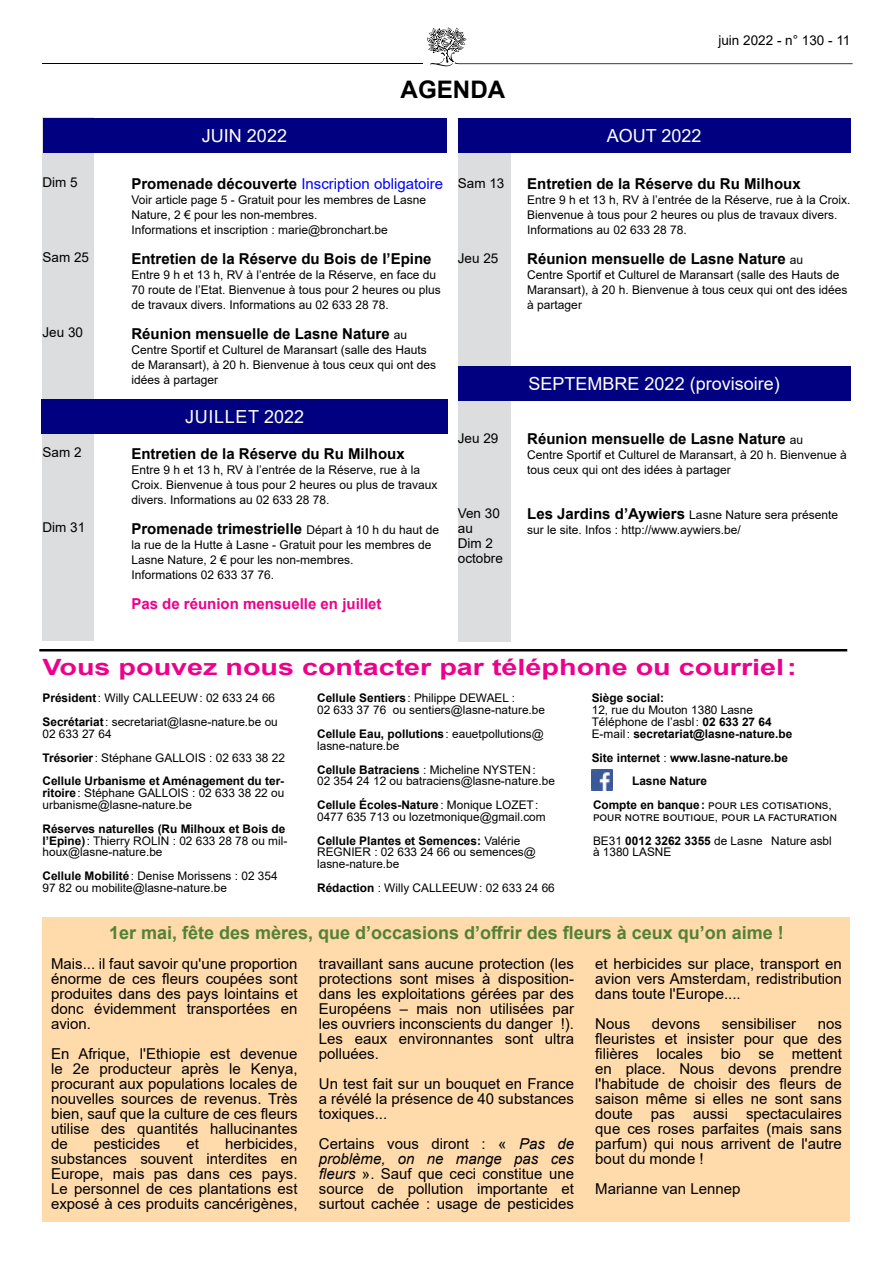
<style>
.page{position:relative;width:893px;height:1263px;background:#fff}
.page>*{position:absolute;margin:0;border:0;box-sizing:border-box;transform-origin:0 0}
.t1{font:700 24.15px "Arial";color:#000}
.t2{font:700 22.5px "Arial";color:#ec008c;scale:1.28 1}
.t3{font:700 18px "Arial";color:#538135}
.t4{font:18px "Arial";color:#fff}
.t5{font:18px "Arial";letter-spacing:.035em;color:#fff}
.t6{font:15px/15px "Arial";color:#000;text-align:justify}
.t7{font:700 15px "Arial";color:#000}
.t8{font:15px "Arial";color:#00f}
.t9{font:700 15px "Arial";color:#ec008c}
.t10{font:13.5px/15px "Arial";color:#000}
.t11{font:12px/15px "Arial";color:#000}
.t12{font:11.85px/11.9px "Arial";color:#000}
.t13{font:700 11.85px/23.7px "Arial";color:#000}
.s1{font-weight:700;color:#000}
.s2{font-weight:400;font-size:12px}
.s3{font-weight:700;font-size:15px}
.s4{font-weight:700}
.s5{font-weight:400}
.s6{font-style:italic}
</style>
<div class="page">
<div style="left:43px;top:917px;width:807px;height:305px;background:#ffdaab"></div>
<div style="left:43px;top:117px;width:51px;height:523px;background:#dcddde"></div>
<div style="left:458px;top:118px;width:52px;height:524px;background:#dcddde"></div>
<svg style="left:427px;top:27px;width:426px;height:39px"></svg>
<hr style="left:42px;top:63px;width:381px;height:1px;background:#000">
<hr style="left:39px;top:649px;width:808px;height:2px;background:#000">
<div style="left:458px;top:366px;width:392px;height:35px;background:#000080"></div>
<div style="left:43px;top:118px;width:403px;height:35px;background:#000080"></div>
<div style="left:41px;top:400px;width:407px;height:34px;background:#000080"></div>
<div style="left:458px;top:118px;width:392px;height:35px;background:#000080"></div>
<img style="left:591px;top:770px;width:21px;height:21px">
<p class="t10" style="left:43px;top:174px;width:37px">Dim 5</p>
<p class="t10" style="left:43px;top:249px;width:48px">Sam 25</p>
<p class="t10" style="left:43px;top:324px;width:42px">Jeu 30</p>
<p class="t10" style="left:43px;top:444px;width:41px">Sam 2</p>
<p class="t10" style="left:43px;top:519px;width:44px">Dim 31</p>
<p class="t4" style="left:202px;top:123px;width:87px">JUIN 2022</p>
<h1 class="t1" style="left:401px;top:72px;width:106px">AGENDA</h1>
<p class="t8" style="left:131px;top:174px;width:313px"><span class="s1">Promenade découverte</span> Inscription obligatoire</p>
<p class="t11" style="left:131px;top:192px;width:296px">Voir article page 5 - Gratuit pour les membres de Lasne<br>Nature, 2 € pour les non-membres.<br>Informations et inscription : marie@bronchart.be</p>
<p class="t7" style="left:131px;top:248px;width:302px">Entretien de la Réserve du Bois de l’Epine</p>
<p class="t11" style="left:131px;top:267px;width:311px">Entre 9 h et 13 h, RV à l’entrée de la Réserve, en face du<br>70 route de l’Etat. Bienvenue à tous pour 2 heures ou plus de travaux divers. Informations au 02 633 28 78.</p>
<p class="t7" style="left:131px;top:323px;width:277px">Réunion mensuelle de Lasne Nature <span class="s2">au</span></p>
<p class="t11" style="left:131px;top:342px;width:306px">Centre Sportif et Culturel de Maransart (salle des Hauts de Maransart), à 20 h. Bienvenue à tous ceux qui ont des idées à partager</p>
<p class="t5" style="left:185px;top:405px;width:120px">JUILLET 2022</p>
<p class="t7" style="left:131px;top:443px;width:275px">Entretien de la Réserve du Ru Milhoux</p>
<p class="t11" style="left:131px;top:462px;width:308px">Entre 9 h et 13 h, RV à l’entrée de la Réserve, rue à la<br>Croix. Bienvenue à tous pour 2 heures ou plus de travaux divers. Informations au 02 633 28 78.</p>
<p class="t7" style="left:131px;top:518px;width:309px">Promenade trimestrielle <span class="s2">Départ à 10 h du haut de</span></p>
<p class="t11" style="left:131px;top:537px;width:302px">la rue de la Hutte à Lasne - Gratuit pour les membres de<br>Lasne Nature, 2 € pour les non-membres.<br>Informations 02 633 37 76.</p>
<p class="t9" style="left:131px;top:593px;width:252px">Pas de réunion mensuelle en juillet</p>
<p class="t10" style="left:458px;top:176px;width:48px">Sam 13</p>
<p class="t10" style="left:458px;top:251px;width:42px">Jeu 25</p>
<p class="t10" style="left:458px;top:431px;width:42px">Jeu 29</p>
<p class="t10" style="left:458px;top:506px;width:47px">Ven 30 au<br>Dim 2 octobre</p>
<p class="t10" style="left:718px;top:33px;width:133px">juin 2022 - n° 130 - 11</p>
<p class="t4" style="left:607px;top:123px;width:96px">AOUT 2022</p>
<p class="t7" style="left:527px;top:173px;width:275px">Entretien de la Réserve du Ru Milhoux</p>
<p class="t11" style="left:527px;top:192px;width:325px">Entre 9 h et 13 h, RV à l’entrée de la Réserve, rue à la Croix.<br>Bienvenue à tous pour 2 heures ou plus de travaux divers.<br>Informations au 02 633 28 78.</p>
<p class="t7" style="left:527px;top:248px;width:277px">Réunion mensuelle de Lasne Nature <span class="s2">au</span></p>
<p class="t11" style="left:527px;top:267px;width:322px">Centre Sportif et Culturel de Maransart (salle des Hauts de<br>Maransart), à 20 h. Bienvenue à tous ceux qui ont des idées à partager</p>
<p class="t4" style="left:529px;top:371px;width:253px">SEPTEMBRE 2022 (provisoire)</p>
<p class="t7" style="left:527px;top:428px;width:277px">Réunion mensuelle de Lasne Nature <span class="s2">au</span></p>
<p class="t11" style="left:527px;top:447px;width:321px">Centre Sportif et Culturel de Maransart, à 20 h. Bienvenue à tous ceux qui ont des idées à partager</p>
<p class="t11" style="left:527px;top:507px;width:312px"><span class="s3">Les Jardins d’Aywiers</span> Lasne Nature sera présente sur le site. Infos : http://www.aywiers.be/</p>
<h2 class="t2" style="left:43px;top:651px;width:591px">Vous pouvez nous contacter par téléphone ou courriel:</h2>
<p class="t12" style="left:43px;top:686px;width:237px;line-height:23.7px"><span class="s4">Président</span>: Willy CALLEEUW: 02 633 24 66<br><span class="s4">Secrétariat</span>: secretariat@lasne-nature.be ou</p>
<p class="t13" style="left:43px;top:722px;width:244px"><span class="s5">02 633 27 64<br></span>Trésorier<span class="s5">: Stéphane GALLOIS : 02 633 38 22<br></span>Cellule Urbanisme et Aménagement du ter-</p>
<p class="t12" style="left:43px;top:787px;width:243px"><span class="s4">ritoire</span>: Stéphane GALLOIS : 02 633 38 22 ou urbanisme@lasne-nature.be</p>
<p class="t12" style="left:43px;top:823px;width:246px"><span class="s4">Réserves naturelles (Ru Milhoux et Bois de l’Epine)</span>: Thierry ROLIN : 02 633 28 78 ou mil&shy;houx@lasne-nature.be</p>
<p class="t12" style="left:43px;top:870px;width:237px"><span class="s4">Cellule Mobilité</span>: Denise Morissens : 02 354<br>97 82 ou mobilite@lasne-nature.be</p>
<p class="t12" style="left:317px;top:692px;width:229px"><span class="s4">Cellule Sentiers</span>: Philippe DEWAEL :<br>02 633 37 76 ou sentiers@lasne-nature.be</p>
<p class="t12" style="left:317px;top:728px;width:228px"><span class="s4">Cellule Eau, pollutions</span>: eauetpollutions@ lasne-nature.be</p>
<p class="t12" style="left:317px;top:763px;width:239px"><span class="s4">Cellule Batraciens</span> : Micheline NYSTEN:<br>02 354 24 12 ou batraciens@lasne-nature.be</p>
<p class="t12" style="left:317px;top:799px;width:230px"><span class="s4">Cellule Écoles-Nature</span>: Monique LOZET:<br>0477 635 713 ou lozetmonique@gmail.com</p>
<p class="t12" style="left:317px;top:834px;width:220px"><span class="s4">Cellule Plantes et Semences:</span> Valérie<br>REGNIER : 02 633 24 66 ou semences@ lasne-nature.be</p>
<p class="t12" style="left:317px;top:882px;width:239px"><span class="s4">Rédaction</span> : Willy CALLEEUW: 02 633 24 66</p>
<p class="t13" style="left:592px;top:687px;width:74px">Siège social:</p>
<p class="t12" style="left:592px;top:704px;width:202px">12, rue du Mouton 1380 Lasne<br>Téléphone de l’asbl: <span class="s4">02 633 27 64<br></span>E-mail: <span class="s4">secretariat@lasne-nature.be</span></p>
<p class="t13" style="left:592px;top:746px;width:198px">Site internet <span class="s5">:</span> www.lasne-nature.be</p>
<p class="t13" style="left:632px;top:769px;width:77px">Lasne Nature</p>
<p class="t12" style="left:593px;top:799px;width:240px"><span class="s4">Compte en banque:</span> pour les cotisations,</p>
<p class="t12" style="left:593px;top:805px;width:246px;line-height:23.7px">pour notre boutique, pour la facturation<br>BE31 <span class="s4">0012 3262 3355</span> de Lasne Nature asbl</p>
<p class="t12" style="left:593px;top:846px;width:80px">à 1380 LASNE</p>
<p class="t3" style="left:109px;top:919px;width:676px">1er mai, fête des mères, que d’occasions d’offrir des fleurs à ceux qu’on aime !</p>
<p class="t6" style="left:51px;top:956px;width:248px">Mais... il faut savoir qu'une proportion énorme de ces fleurs coupées sont produites dans des pays lointains et donc évidemment transportées en avion.</p>
<p class="t6" style="left:51px;top:1046px;width:248px">En Afrique, l'Ethiopie est devenue le 2e producteur après le Kenya, procurant aux populations locales de nouvelles sources de revenus. Très bien, sauf que la culture de ces fleurs utilise des quantités hallucinantes de</p>
<p class="t6" style="left:319px;top:956px;width:257px">travaillant sans aucune protection (les protections sont mises à disposition&shy;dans les exploitations gérées par des Européens – mais non utilisées par les ouvriers inconscients du danger !).<br>Les eaux environnantes sont ultra polluées.</p>
<p class="t6" style="left:319px;top:1076px;width:257px">Un test fait sur un bouquet en France a révélé la présence de 40 substances toxiques...</p>
<p class="t6" style="left:319px;top:1136px;width:257px">Certains vous diront : « <span class="s6">Pas de problème, on ne mange pas ces fleurs</span> ». Sauf que ceci constitue une source de pollution importante et surtout cachée : usage de pesticides</p>
<p class="t6" style="left:595px;top:956px;width:248px">et herbicides sur place, transport en avion vers Amsterdam, redistribution dans toute l'Europe....</p>
<p class="t6" style="left:595px;top:1016px;width:37px">Nous</p>
<p class="t6" style="left:652px;top:1016px;width:50px">devons</p>
<p class="t6" style="left:722px;top:1016px;width:76px">sensibiliser</p>
<p class="t6" style="left:595px;top:1016px;width:248px;text-indent:222px">nos fleuristes et insister pour que des filières locales bio se mettent en place. Nous devons prendre l'habitude de choisir des fleurs de saison même si elles ne sont sans doute pas aussi spectaculaires que ces roses parfaites (mais sans parfum) qui nous arrivent de l'autre bout du monde !</p>
<p class="t6" style="left:595px;top:1181px;width:147px">Marianne van Lennep</p>
<p class="t6" style="left:51px;top:1136px;width:248px;text-indent:174px">herbicides, substances souvent interdites en Europe, mais pas dans ces pays.<br>Le personnel de ces plantations est exposé à ces produits cancérigènes,</p>
<p class="t6" style="left:94px;top:1136px;width:68px">pesticides</p>
<p class="t6" style="left:187px;top:1136px;width:14px">et</p>
</div>
